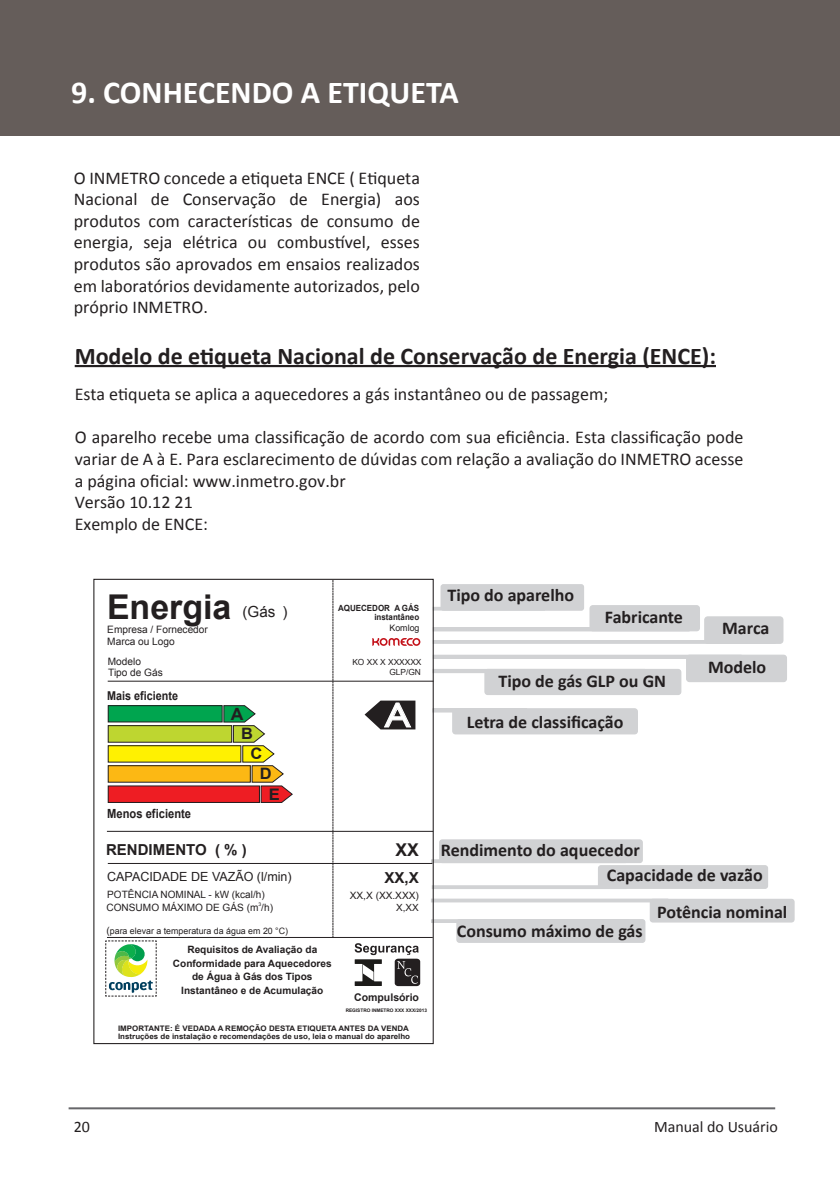
<style>
.page{position:relative;width:840px;height:1191px;background:#fff}
.page>*{position:absolute;margin:0;border:0;box-sizing:border-box;transform-origin:0 0}
.t1{font:35px "Humanist 521 BT";color:#fff;scale:1.1 1}
.t2{font:700 34.2px "Arial";color:#231f20}
.t3{font:700 32px "Calibri";color:#fff}
.t4{font:700 24px "Calibri";color:#231f20}
.t5{font:18px/21.6px "Calibri";color:#231f20;text-align:justify}
.t6{font:700 18px/39.2px "Calibri";color:#231f20;text-align:right}
.t7{font:700 17.6px "Arial";color:#231f20}
.t8{font:700 16.8px "Arial";color:#231f20;scale:1.04 1}
.t9{font:16px "Calibri";color:#231f20}
.t10{font:700 15.8px "Arial";color:#231f20;scale:1.04 1}
.t11{font:700 15.2px "Arial";color:#231f20}
.t12{font:15.2px "Arial";color:#231f20}
.t13{font:12.6px "Arial";color:#231f20}
.t14{font:700 12.6px "Arial";color:#231f20;scale:.89 1}
.t15{font:700 12.2px "Arial";color:#231f20;scale:.89 1}
.t16{font:700 10.6px "Arial";color:#231f20}
.t17{font:10.2px/11.2px "Arial";color:#231f20}
.t18{font:700 10px/13.6px "Arial";color:#231f20;text-align:center}
.t19{font:10px "Arial";color:#231f20}
.t20{font:9.8px "Arial";color:#231f20}
.t21{font:9px "Arial";color:#231f20}
.t22{font:8.8px "Arial";color:#231f20}
.t23{font:700 8.6px/9.4px "Arial";color:#231f20;text-align:right;scale:.94 1}
.t24{font:8.4px "Arial";color:#231f20}
.t25{font:700 7.6px/8.4px "Arial";color:#231f20;scale:1.05 1}
.t26{font:5px "Arial";color:#231f20}
.t27{font:700 4.8px "Arial";color:#231f20}
.s1{font-size:10px}
</style>
<div class="page">
<hr style="left:69px;top:1107px;width:705px;height:2px;background:#67676a">
<div style="left:0;top:0;width:839px;height:135px;background:#655d5a"></div>
<div style="left:432px;top:607px;width:112px;height:3px;border:1px solid #d1d2d4"></div>
<div style="left:432px;top:627px;width:257px;height:4px;border:1px solid #d1d2d4"></div>
<div style="left:432px;top:640px;width:343px;height:4px;border:1px solid #d1d2d4"></div>
<hr style="left:433px;top:655px;width:307px;height:3px;background:#d1d2d4">
<div style="left:432px;top:654px;width:309px;height:5px;border:1px solid #d1d2d4"></div>
<div style="left:441px;top:584px;width:142px;height:26px;background:#d1d2d4;border-radius:2px"></div>
<div style="left:440px;top:584px;width:143px;height:26px;border:1px solid #d1d2d4;border-radius:2px"></div>
<div style="left:589px;top:605px;width:110px;height:26px;background:#d1d2d4;border-radius:3px"></div>
<div style="left:589px;top:605px;width:110px;height:26px;border:1px solid #d1d2d4;border-radius:3px"></div>
<div style="left:704px;top:617px;width:78px;height:26px;background:#d1d2d4;border-radius:3px"></div>
<div style="left:703px;top:616px;width:80px;height:28px;border:1px solid #d1d2d4;border-radius:3px"></div>
<div style="left:686px;top:655px;width:100px;height:26px;background:#d1d2d4;border-radius:3px"></div>
<div style="left:685px;top:654px;width:101px;height:28px;border:1px solid #d1d2d4;border-radius:3px"></div>
<div style="left:432px;top:669px;width:212px;height:4px;border:1px solid #d1d2d4"></div>
<div style="left:484px;top:669px;width:196px;height:25px;background:#d1d2d4;border-radius:3px"></div>
<div style="left:484px;top:669px;width:197px;height:26px;border:1px solid #d1d2d4;border-radius:3px"></div>
<div style="left:432px;top:708px;width:95px;height:4px;border:1px solid #d1d2d4"></div>
<div style="left:452px;top:708px;width:185px;height:26px;background:#d1d2d4;border-radius:3px"></div>
<div style="left:452px;top:708px;width:185px;height:26px;border:1px solid #d1d2d4;border-radius:3px"></div>
<div style="left:598px;top:865px;width:169px;height:23px;background:#d1d2d4;border-radius:3px"></div>
<div style="left:597px;top:865px;width:170px;height:24px;border:1px solid #d1d2d4;border-radius:3px"></div>
<div style="left:431px;top:859px;width:194px;height:4px;border:1px solid #d1d2d4"></div>
<div style="left:439px;top:840px;width:203px;height:22px;background:#d1d2d4;border-radius:3px"></div>
<div style="left:439px;top:839px;width:203px;height:24px;border:1px solid #d1d2d4;border-radius:3px"></div>
<div style="left:431px;top:885px;width:195px;height:4px;border:1px solid #d1d2d4"></div>
<div style="left:649px;top:899px;width:144px;height:23px;background:#d1d2d4;border-radius:3px"></div>
<div style="left:649px;top:898px;width:145px;height:24px;border:1px solid #d1d2d4;border-radius:3px"></div>
<div style="left:430px;top:898px;width:238px;height:4px;border:1px solid #d1d2d4"></div>
<div style="left:456px;top:919px;width:188px;height:23px;background:#d1d2d4;border-radius:3px"></div>
<div style="left:456px;top:919px;width:189px;height:24px;border:1px solid #d1d2d4;border-radius:3px"></div>
<div style="left:431px;top:919px;width:198px;height:4px;border:1px solid #d1d2d4"></div>
<hr style="left:75px;top:365px;width:640px;height:2px;background:#231f20">
<div style="left:93px;top:579px;width:340px;height:465px;border:1px solid #231f20"></div>
<svg style="left:332px;top:580px;width:1px;height:357px"></svg>
<hr style="left:107px;top:937px;width:325px;height:1px;background:#231f20">
<hr style="left:107px;top:831px;width:326px;height:1px;background:#231f20">
<hr style="left:108px;top:681px;width:325px;height:1px;background:#231f20">
<div style="left:108px;top:745px;width:133px;height:17px;background:#fff101"></div>
<div style="left:108px;top:745px;width:133px;height:17px;border:1px solid #231f20"></div>
<div style="left:108px;top:725px;width:123px;height:17px;background:#bed630"></div>
<div style="left:108px;top:725px;width:124px;height:17px;border:1px solid #231f20"></div>
<div style="left:108px;top:786px;width:151px;height:16px;background:#ee1d23"></div>
<div style="left:108px;top:765px;width:142px;height:17px;background:#fcb814"></div>
<div style="left:108px;top:765px;width:142px;height:17px;border:1px solid #231f20"></div>
<svg style="left:223px;top:705px;width:69px;height:97px"></svg>
<div style="left:108px;top:705px;width:114px;height:17px;background:#00a54f"></div>
<div style="left:108px;top:705px;width:114px;height:17px;border:1px solid #231f20"></div>
<svg style="left:364px;top:700px;width:51px;height:29px"></svg>
<hr style="left:108px;top:863px;width:324px;height:1px;background:#231f20">
<svg style="left:105px;top:940px;width:52px;height:56px"></svg>
<div style="left:394px;top:958px;width:26px;height:28px;background:#231f20;border-radius:3px"></div>
<svg style="left:354px;top:943px;width:64px;height:43px"></svg>
<svg style="left:372px;top:638px;width:48px;height:8px"></svg>
<h3 class="t3" style="left:71px;top:72px;width:389px">9. CONHECENDO A ETIQUETA</h3>
<p class="t5" style="left:74px;top:167px;width:347px">O INMETRO concede a etiqueta ENCE ( Etiqueta Nacional de Conservação de Energia) aos produtos com características de consumo de energia, seja elétrica ou combustível, esses produtos são aprovados em ensaios realizados em laboratórios devidamente autorizados, pelo próprio INMETRO.</p>
<h3 class="t4" style="left:75px;top:341px;width:642px">Modelo de etiqueta Nacional de Conservação de Energia (ENCE):</h3>
<p class="t5" style="left:75px;top:383px;width:534px">Esta etiqueta se aplica a aquecedores a gás instantâneo ou de passagem;</p>
<p class="t5" style="left:75px;top:426px;width:670px;text-align:left">O aparelho recebe uma classificação de acordo com sua eficiência. Esta classificação pode variar de A à E. Para esclarecimento de dúvidas com relação a avaliação do INMETRO acesse a página oficial: www.inmetro.gov.br<br>Versão 10.12 21<br>Exemplo de ENCE:</p>
<h2 class="t2" style="left:107px;top:584px;width:126px">Energia</h2>
<p class="t12" style="left:242px;top:601px;width:47px">(Gás )</p>
<p class="t17" style="left:108px;top:655px;width:35px">Modelo</p>
<p class="t17" style="left:107px;top:624px;width:102px">Empresa / Fornecedor<br>Marca ou Logo</p>
<p class="t17" style="left:108px;top:666px;width:56px">Tipo de Gás</p>
<p class="t15" style="left:107px;top:687px;width:81px">Mais eficiente</p>
<p class="t8" style="left:231px;top:703px;width:14px">A</p>
<p class="t10" style="left:241px;top:723px;width:13px">B</p>
<p class="t10" style="left:250px;top:743px;width:13px">C</p>
<p class="t10" style="left:260px;top:763px;width:13px">D</p>
<p class="t10" style="left:269px;top:783px;width:12px">E</p>
<p class="t23" style="left:338px;top:603px;width:88px">AQUECEDOR A GÁS instantâneo</p>
<p class="t21" style="left:389px;top:622px;width:31px">Komlog</p>
<p class="t24" style="left:352px;top:656px;width:71px">KO XX X XXXXXX</p>
<p class="t24" style="left:389px;top:666px;width:33px">GLP/GN</p>
<h1 class="t1" style="left:385px;top:693px;width:23px">A</h1>
<p class="t14" style="left:107px;top:805px;width:95px">Menos eficiente</p>
<p class="t11" style="left:106px;top:839px;width:142px">RENDIMENTO ( % )</p>
<p class="t7" style="left:395px;top:837px;width:25px">XX</p>
<p class="t19" style="left:349px;top:889px;width:70px">XX,X (XX.XXX)</p>
<p class="t13" style="left:107px;top:868px;width:186px">CAPACIDADE DE VAZÃO (l/min)</p>
<p class="t26" style="left:258px;top:901px;width:4px">3</p>
<p class="t11" style="left:384px;top:867px;width:36px">XX,X</p>
<p class="t19" style="left:107px;top:887px;width:159px">POTÊNCIA NOMINAL - kW (kcal/h)</p>
<p class="t19" style="left:106px;top:901px;width:168px">CONSUMO MÁXIMO DE GÁS (m /h)</p>
<p class="t22" style="left:106px;top:925px;width:183px"><span class="s1">(</span>para elevar a temperatura da água em 20 °C)</p>
<p class="t20" style="left:396px;top:901px;width:24px">X,XX</p>
<p class="t18" style="left:173px;top:943px;width:160px">Requisitos de Avaliação da<br>Conformidade para Aquecedores de Água à Gás dos Tipos<br>Instantâneo e de Acumulação</p>
<p class="t16" style="left:354px;top:990px;width:66px">Compulsório</p>
<p class="t25" style="left:118px;top:1024px;width:279px">IMPORTANTE: É VEDADA A REMOÇÃO DESTA ETIQUETA ANTES DA VENDA<br>Instruções de instalação e recomendações de uso, leia o manual do aparelho</p>
<p class="t27" style="left:345px;top:1007px;width:83px">REGISTRO INMETRO XXX XXX/2013</p>
<p class="t6" style="left:447px;top:575px;width:128px">Tipo do aparelho</p>
<p class="t6" style="left:604px;top:597px;width:80px">Fabricante</p>
<p class="t6" style="left:498px;top:661px;width:169px">Tipo de gás GLP ou GN</p>
<p class="t6" style="left:466px;top:702px;width:158px">Letra de classificação</p>
<p class="t6" style="left:707px;top:608px;width:63px">Marca<br>Modelo</p>
<p class="t6" style="left:606px;top:837px;width:157px;line-height:25.2px;text-align:left;text-indent:-166px">Rendimento do aquecedor<br>Capacidade de vazão</p>
<p class="t6" style="left:656px;top:892px;width:132px">Potência nominal</p>
<p class="t6" style="left:456px;top:911px;width:187px">Consumo máximo de gás</p>
<p class="t9" style="left:74px;top:1116px;width:18px">20</p>
<p class="t9" style="left:653px;top:1116px;width:125px">Manual do Usuário</p>
</div>
